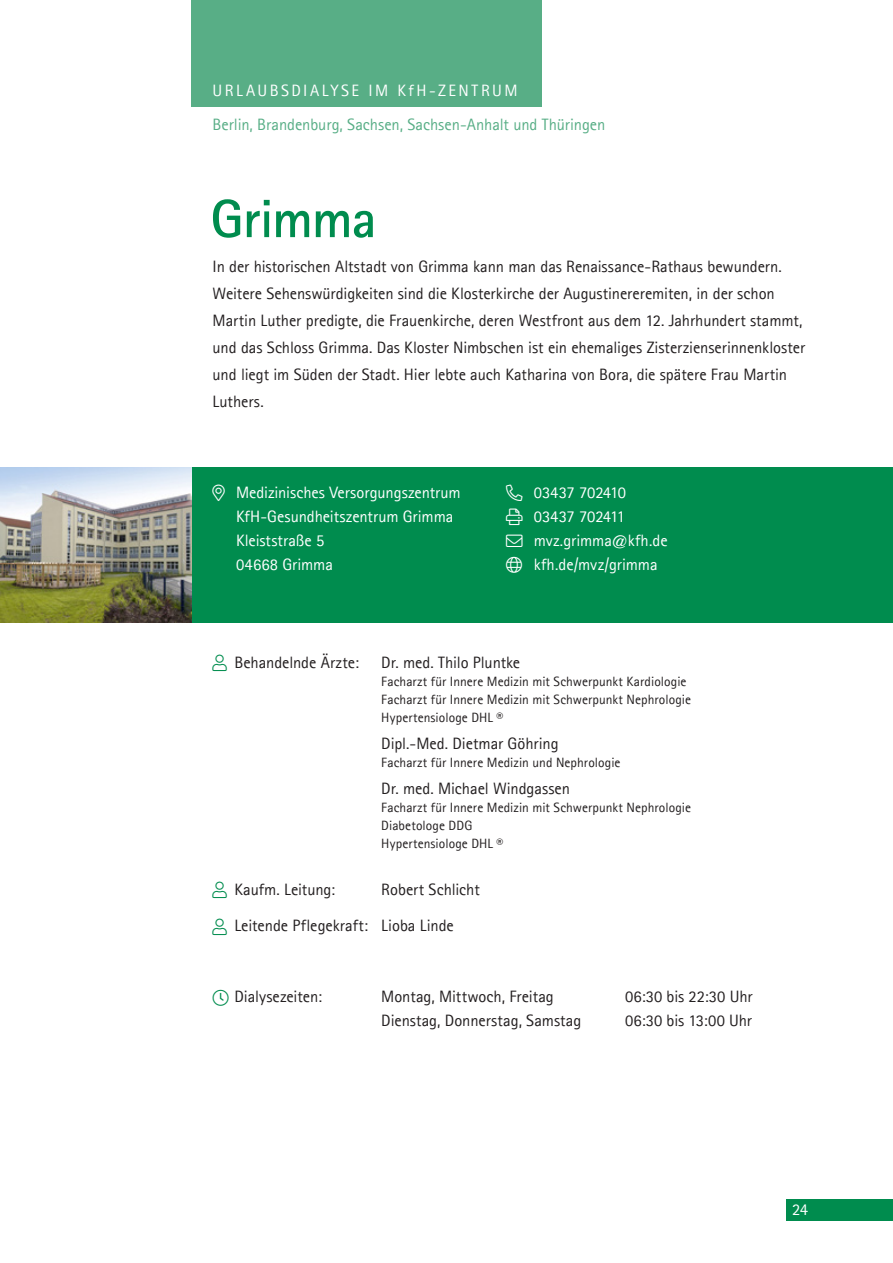
<style>
.page{position:relative;width:893px;height:1263px;background:#fff}
.page>*{position:absolute;margin:0;border:0;box-sizing:border-box;transform-origin:0 0}
.t1{font:700 54px "Agfa Rotis Sans Serif";letter-spacing:-.02em;color:#008c4e}
.t2{font:16.5px/27px "Agfa Rotis Sans Serif";letter-spacing:-.005em;color:#231f20}
.t3{font:16.5px/24px "Agfa Rotis Sans Serif";letter-spacing:-.005em;color:#fff}
.t4{font:16.5px "Agfa Rotis Sans Serif";letter-spacing:-.005em;color:#58ae86}
.t5{font:16.5px "Agfa Rotis Sans Serif";letter-spacing:.145em;color:#fff}
.t6{font:300 16.5px "Font Awesome 5 Pro";color:#fff}
.t7{font:13.5px/18px "Agfa Rotis Sans Serif";letter-spacing:.005em;color:#231f20}
</style>
<div class="page">
<div style="left:191px;top:0;width:351px;height:106px;background:#58ae86"></div>
<div style="left:0;top:468px;width:893px;height:155px;background:#008c4e"></div>
<div style="left:787px;top:1199px;width:106px;height:21px;background:#008c4e"></div>
<img style="left:0;top:468px;width:191px;height:155px">
<p class="t5" style="left:213px;top:80px;width:306px">URLAUBSDIALYSE IM KfH-ZENTRUM</p>
<p class="t4" style="left:213px;top:114px;width:394px">Berlin, Brandenburg, Sachsen, Sachsen-Anhalt und Thüringen</p>
<h1 class="t1" style="left:210px;top:185px;width:168px">Grimma</h1>
<p class="t2" style="left:213px;top:253px;width:594px">In der historischen Altstadt von Grimma kann man das Renaissance-Rathaus bewundern.<br>Weitere Sehenswürdigkeiten sind die Klosterkirche der Augustinereremiten, in der schon Martin Luther predigte, die Frauenkirche, deren Westfront aus dem 12. Jahrhundert stammt, und das Schloss Grimma. Das Kloster Nimbschen ist ein ehemaliges Zisterzienserinnenkloster und liegt im Süden der Stadt. Hier lebte auch Katharina von Bora, die spätere Frau Martin Luthers.</p>
<p class="t6" style="left:506px;top:485px;width:18px">□■●▼</p>
<p class="t3" style="left:236px;top:480px;width:226px">Medizinisches Versorgungszentrum<br>KfH-Gesundheitszentrum Grimma<br>Kleiststraße 5<br>04668 Grimma</p>
<p class="t3" style="left:534px;top:480px;width:136px">03437 702410<br>03437 702411 mvz.grimma@kfh.de kfh.de/mvz/grimma</p>
<p class="t2" style="left:234px;top:648px;width:126px">Behandelnde Ärzte:</p>
<p class="t2" style="left:381px;top:648px;width:140px">Dr. med. Thilo Pluntke</p>
<p class="t7" style="left:381px;top:672px;width:311px">Facharzt für Innere Medizin mit Schwerpunkt Kardiologie<br>Facharzt für Innere Medizin mit Schwerpunkt Nephrologie<br>Hypertensiologe DHL ®</p>
<p class="t2" style="left:381px;top:729px;width:179px">Dipl.-Med. Dietmar Göhring</p>
<p class="t7" style="left:381px;top:753px;width:241px">Facharzt für Innere Medizin und Nephrologie</p>
<p class="t2" style="left:381px;top:774px;width:190px">Dr. med. Michael Windgassen</p>
<p class="t7" style="left:381px;top:798px;width:311px">Facharzt für Innere Medizin mit Schwerpunkt Nephrologie<br>Diabetologe DDG<br>Hypertensiologe DHL ®</p>
<p class="t2" style="left:234px;top:875px;width:102px">Kaufm. Leitung:</p>
<p class="t2" style="left:381px;top:875px;width:100px">Robert Schlicht</p>
<p class="t2" style="left:234px;top:912px;width:221px">Leitende Pflegekraft: Lioba Linde</p>
<p class="t2" style="left:234px;top:983px;width:89px">Dialysezeiten:</p>
<p class="t2" style="left:381px;top:984px;width:202px;line-height:24px">Montag, Mittwoch, Freitag<br>Dienstag, Donnerstag, Samstag</p>
<p class="t2" style="left:625px;top:984px;width:129px;line-height:24px">06:30 bis 22:30 Uhr<br>06:30 bis 13:00 Uhr</p>
<p class="t3" style="left:792px;top:1197px;width:17px">24</p>
</div>
